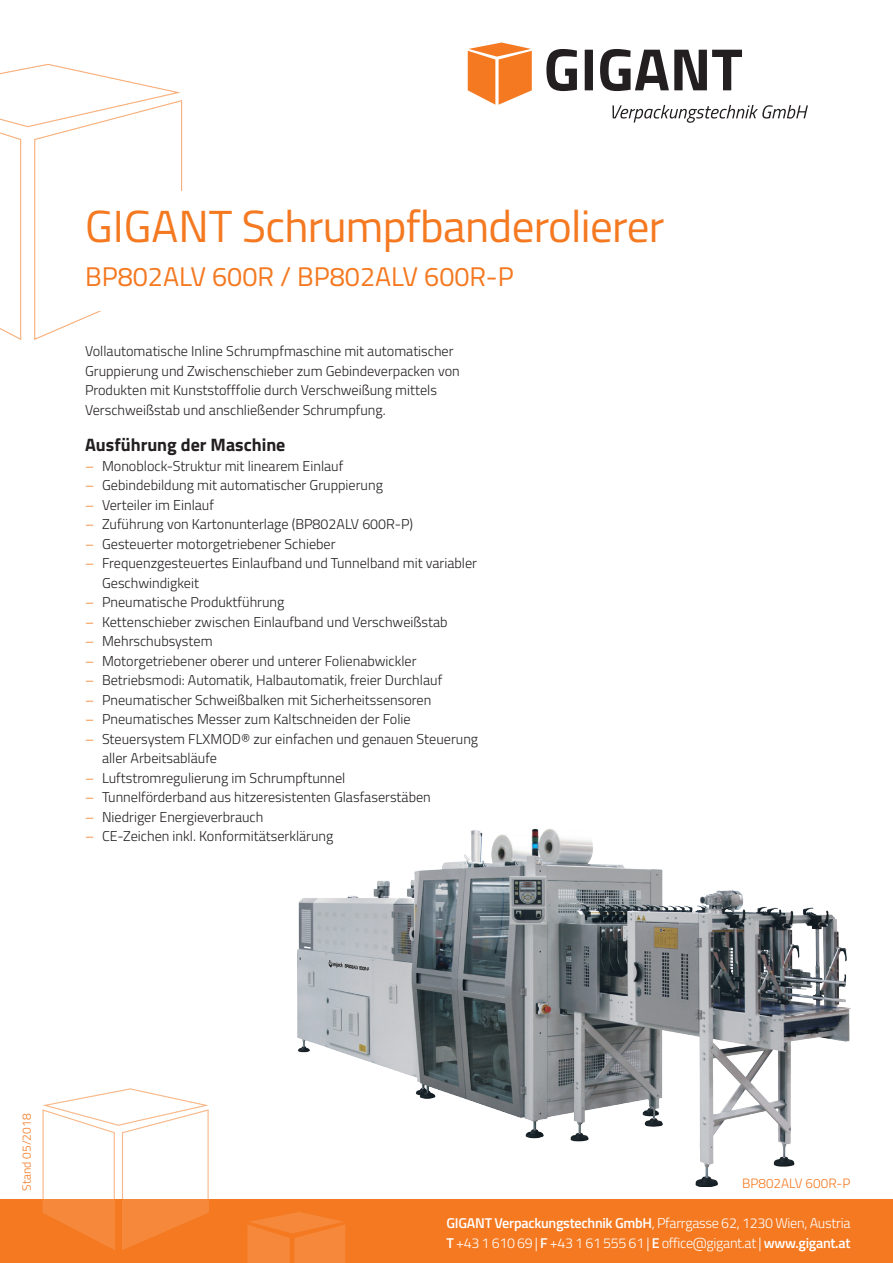
<style>
.page{position:relative;width:893px;height:1263px;background:#fff}
.page>*{position:absolute;margin:0;border:0;box-sizing:border-box;transform-origin:0 0}
.t1{font:45px "Titillium Web";letter-spacing:-.015em;color:#f47921}
.t2{font:27px "Titillium Web";color:#f47921}
.t3{font:700 18px "Titillium Web";color:#231f20}
.t4{font:300 14.25px/19.5px "Titillium Web";color:#231f20}
.t5{font:300 14.25px/19.5px "Titillium Web";letter-spacing:-.02em;color:#fff}
.t6{font:300 13.5px "Titillium Web";color:#f47921}
.t7{font:300 12px "Titillium Web";color:#f47921}
.s1{color:#f47921}
.s2{font-weight:600}
</style>
<div class="page">
<div style="left:0;top:1199px;width:893px;height:64px;background:#f47921"></div>
<svg style="left:0;top:63px;width:183px;height:277px"></svg>
<svg style="left:247px;top:1212px;width:98px;height:51px"></svg>
<svg style="left:42px;top:1088px;width:167px;height:162px"></svg>
<img style="left:298px;top:829px;width:552px;height:358px">
<div style="left:85px;top:191px;width:723px;height:64px;background:#fff"></div>
<div style="left:85px;top:255px;width:723px;height:55px;background:#fff"></div>
<svg style="left:546px;top:49px;width:196px;height:42px"></svg>
<svg style="left:468px;top:43px;width:64px;height:62px"></svg>
<svg style="left:612px;top:105px;width:196px;height:18px"></svg>
<h1 class="t1" style="left:85px;top:194px;width:581px">GIGANT Schrumpfbanderolierer</h1>
<h2 class="t2" style="left:85px;top:256px;width:430px">BP802ALV 600R / BP802ALV 600R-P</h2>
<p class="t4" style="left:85px;top:341px;width:376px">Vollautomatische Inline Schrumpfmaschine mit automatischer Gruppierung und Zwischenschieber zum Gebindeverpacken von Produkten mit Kunststofffolie durch Verschweißung mittels Verschweißstab und anschließender Schrumpfung.</p>
<p class="t3" style="left:85px;top:431px;width:202px">Ausführung der Maschine</p>
<p class="t4" style="left:85px;top:455px;width:260px"><span class="s1">–</span> Monoblock-Struktur mit linearem Einlauf</p>
<p class="t4" style="left:85px;top:475px;width:299px"><span class="s1">–</span> Gebindebildung mit automatischer Gruppierung</p>
<p class="t4" style="left:85px;top:494px;width:130px"><span class="s1">–</span> Verteiler im Einlauf</p>
<p class="t4" style="left:85px;top:514px;width:330px"><span class="s1">–</span> Zuführung von Kartonunterlage (BP802ALV 600R-P)</p>
<p class="t4" style="left:85px;top:533px;width:252px"><span class="s1">–</span> Gesteuerter motorgetriebener Schieber</p>
<p class="t4" style="left:102px;top:553px;width:376px;text-indent:-17px"><span class="s1">–</span> Frequenzgesteuertes Einlaufband und Tunnelband mit variabler<br>Geschwindigkeit</p>
<p class="t4" style="left:85px;top:592px;width:201px"><span class="s1">–</span> Pneumatische Produktführung</p>
<p class="t4" style="left:85px;top:611px;width:364px"><span class="s1">–</span> Kettenschieber zwischen Einlaufband und Verschweißstab</p>
<p class="t4" style="left:85px;top:631px;width:129px"><span class="s1">–</span> Mehrschubsystem</p>
<p class="t4" style="left:85px;top:650px;width:333px"><span class="s1">–</span> Motorgetriebener oberer und unterer Folienabwickler</p>
<p class="t4" style="left:85px;top:670px;width:359px"><span class="s1">–</span> Betriebsmodi: Automatik, Halbautomatik, freier Durchlauf</p>
<p class="t4" style="left:85px;top:689px;width:348px"><span class="s1">–</span> Pneumatischer Schweißbalken mit Sicherheitssensoren</p>
<p class="t4" style="left:85px;top:709px;width:327px"><span class="s1">–</span> Pneumatisches Messer zum Kaltschneiden der Folie</p>
<p class="t4" style="left:102px;top:728px;width:378px;text-indent:-17px"><span class="s1">–</span> Steuersystem FLXMOD® zur einfachen und genauen Steuerung aller Arbeitsabläufe</p>
<p class="t4" style="left:85px;top:767px;width:262px"><span class="s1">–</span> Luftstromregulierung im Schrumpftunnel</p>
<p class="t4" style="left:85px;top:787px;width:347px"><span class="s1">–</span> Tunnelförderband aus hitzeresistenten Glasfaserstäben</p>
<p class="t4" style="left:85px;top:806px;width:180px"><span class="s1">–</span> Niedriger Energieverbrauch</p>
<p class="t4" style="left:85px;top:826px;width:250px"><span class="s1">–</span> CE-Zeichen inkl. Konformitätserklärung</p>
<p class="t7" style="left:18px;top:1191px;width:78px;rotate:-90deg">Stand 05/2018</p>
<p class="t6" style="left:742px;top:1173px;width:110px">BP802ALV 600R-P</p>
<p class="t5" style="left:446px;top:1213px;width:405px"><span class="s2">GIGANT Verpackungstechnik GmbH</span>, Pfarrgasse 62, 1230 Wien, Austria<br><span class="s2">T</span> +43 1 610 69 | <span class="s2">F</span> +43 1 61 555 61 | <span class="s2">E</span> office@gigant.at | <span class="s2">www.gigant.at</span></p>
</div>
